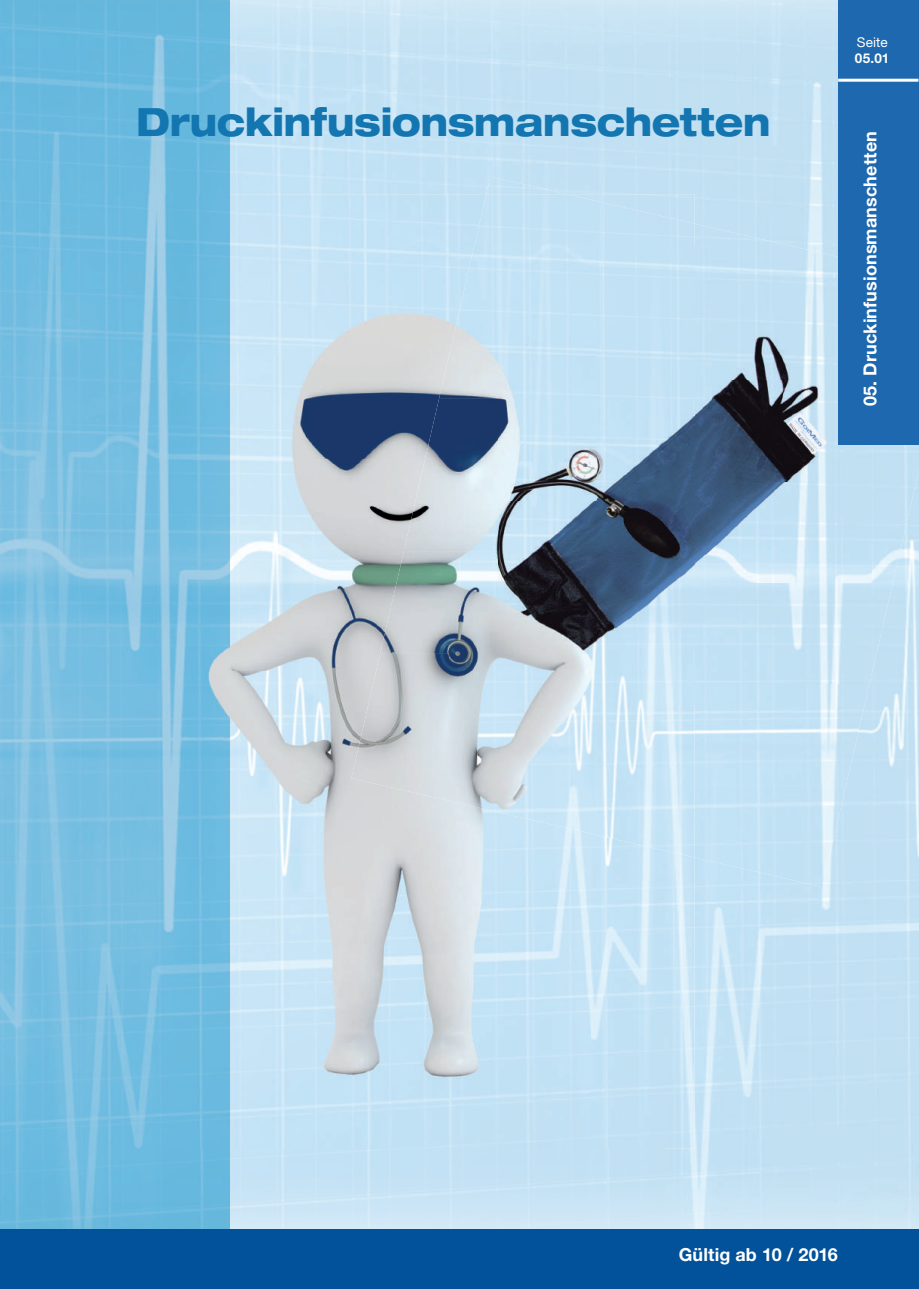
<style>
.page{position:relative;width:919px;height:1289px;background:#fff}
.page>*{position:absolute;margin:0;border:0;box-sizing:border-box;transform-origin:0 0}
.t1{font:800 expanded 39px "Helvetica Neue LT Pro";letter-spacing:-.005em;color:#1476b0;scale:.9 1}
.t2{font:700 18px "Helvetica Neue LT Pro";letter-spacing:.005em;color:#fff}
.t3{font:13.5px "Helvetica Neue LT Pro";letter-spacing:.01em;color:#fff}
.t4{font:700 13.5px "Helvetica Neue LT Pro";color:#fff}
</style>
<div class="page">
<img style="left:230px;top:0;width:608px;height:213px">
<img style="left:694px;top:213px;width:144px;height:14px">
<img style="left:868px;top:678px;width:50px;height:551px">
<img style="left:664px;top:887px;width:153px;height:342px">
<img style="left:0;top:1148px;width:664px;height:81px">
<img style="left:0;top:0;width:230px;height:1148px">
<img style="left:694px;top:785px;width:152px;height:102px">
<img style="left:694px;top:684px;width:175px;height:101px">
<img style="left:694px;top:278px;width:177px;height:406px">
<img style="left:870px;top:444px;width:48px;height:234px">
<img style="left:694px;top:227px;width:144px;height:51px">
<img style="left:486px;top:176px;width:81px;height:18px">
<img style="left:694px;top:224px;width:16px;height:3px">
<img style="left:230px;top:194px;width:244px;height:265px">
<img style="left:230px;top:459px;width:173px;height:212px">
<img style="left:230px;top:671px;width:154px;height:477px">
<img style="left:384px;top:801px;width:207px;height:347px">
<img style="left:591px;top:834px;width:103px;height:314px">
<img style="left:449px;top:653px;width:147px;height:181px">
<img style="left:596px;top:245px;width:98px;height:612px">
<img style="left:351px;top:653px;width:98px;height:148px">
<img style="left:380px;top:551px;width:118px;height:102px">
<img style="left:498px;top:347px;width:98px;height:306px">
<img style="left:403px;top:398px;width:95px;height:153px">
<img style="left:439px;top:347px;width:59px;height:51px">
<img style="left:451px;top:245px;width:145px;height:102px">
<div style="left:474px;top:194px;width:220px;height:51px;background:#c2e1f4"></div>
<div style="left:0;top:1229px;width:918px;height:59px;background:#01529b"></div>
<div style="left:838px;top:0;width:80px;height:444px;background:#1d68ae"></div>
<hr style="left:838px;top:79px;width:80px;height:3px;background:#fff">
<h1 class="t1" style="left:136px;top:97px;width:706px">Druckinfusionsmanschetten</h1>
<p class="t3" style="left:856px;top:34px;width:32px">Seite</p>
<p class="t4" style="left:854px;top:50px;width:36px">05.01</p>
<p class="t2" style="left:858px;top:406px;width:277px;rotate:-90deg">05. Druckinfusionsmanschetten</p>
<p class="t2" style="left:678px;top:1243px;width:161px">Gültig ab 10 / 2016</p>
</div>
